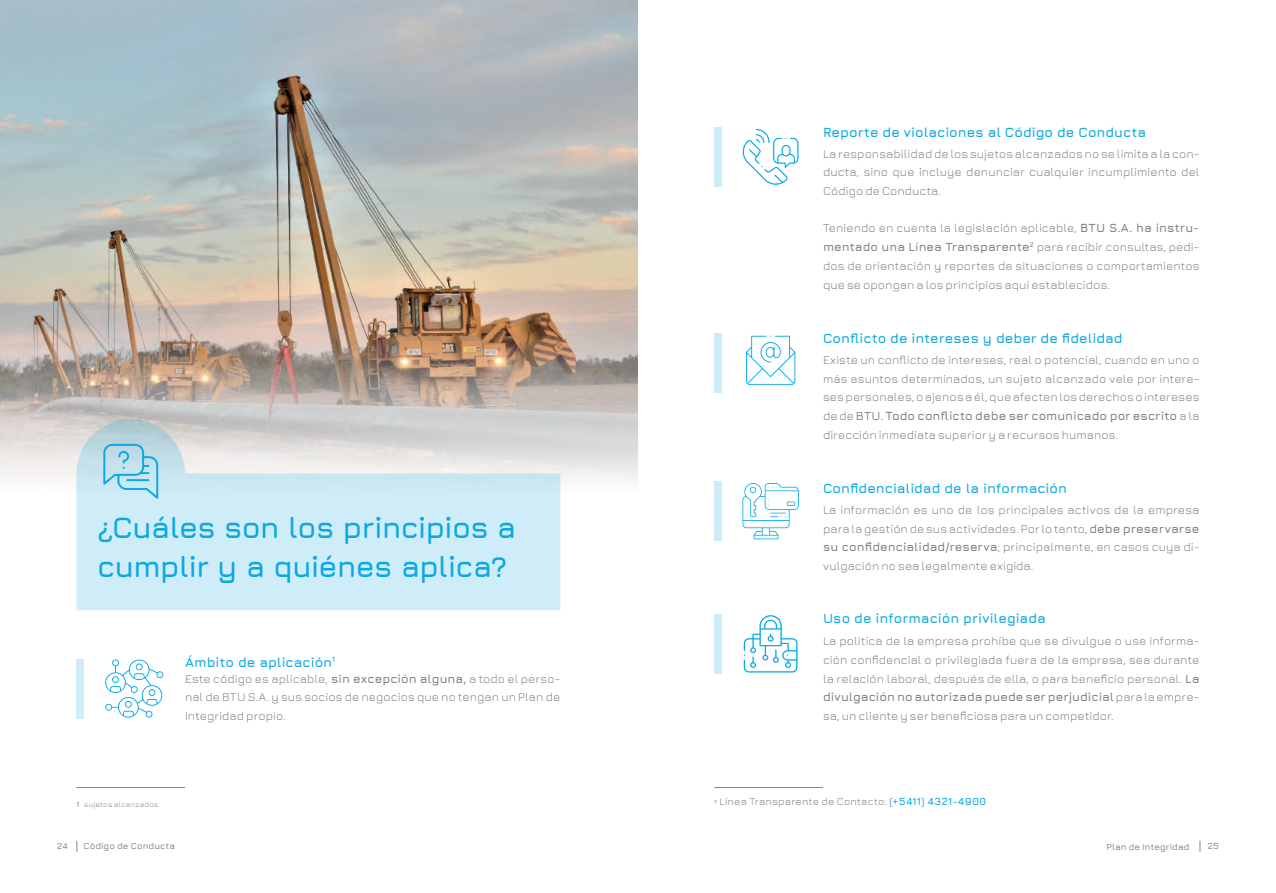
<style>
.page{position:relative;width:1276px;height:893px;background:#fff}
.page>*{position:absolute;margin:0;border:0;box-sizing:border-box;transform-origin:0 0}
.t1{font:700 30px/39px "Jura";letter-spacing:-.03em;color:#0ba8e1}
.t2{font:700 13.5px "Jura";letter-spacing:.005em;color:#0ba8e1}
.t3{font:12px/18.8px "Jura";letter-spacing:.005em;color:#808285;text-align:justify}
.t4{font:10.5px "Jura";letter-spacing:.02em;color:#808285}
.t5{font:600 9px "Jura";letter-spacing:.01em;color:#808285}
.t6{font:7.5px "Jura";letter-spacing:.035em;color:#808285}
.t7{font:700 4.35px "Jura";color:#808285}
.s1{font-weight:700}
.s2{font-weight:600}
.s3{font-weight:700;color:#0ba8e1}
</style>
<div class="page">
<img style="left:0;top:0;width:638px;height:286px">
<svg style="left:0;top:286px;width:638px;height:28px;background:#c6b09c"></svg>
<svg style="left:0;top:314px;width:638px;height:297px"></svg>
<img style="left:0;top:337px;width:638px;height:182px">
<hr style="left:76px;top:787px;width:109px;height:1px;background:#808285">
<svg style="left:76px;top:419px;width:484px;height:191px;background:#d1e7f0"></svg>
<svg style="left:103px;top:444px;width:55px;height:55px;background:#a4d8eb"></svg>
<hr style="left:126px;top:479px;width:23px;height:2px;background:#0ba8e1">
<svg style="left:104px;top:659px;width:60px;height:59px"></svg>
<div style="left:76px;top:659px;width:7px;height:59px;background:#cfedf9"></div>
<hr style="left:714px;top:787px;width:109px;height:1px;background:#808285">
<div style="left:714px;top:127px;width:7px;height:60px;background:#cfedf9"></div>
<div style="left:714px;top:333px;width:7px;height:59px;background:#cfedf9"></div>
<div style="left:714px;top:481px;width:7px;height:60px;background:#cfedf9"></div>
<div style="left:714px;top:615px;width:7px;height:59px;background:#cfedf9"></div>
<svg style="left:742px;top:128px;width:57px;height:58px"></svg>
<svg style="left:745px;top:335px;width:51px;height:51px"></svg>
<svg style="left:742px;top:482px;width:57px;height:58px"></svg>
<svg style="left:743px;top:614px;width:55px;height:59px"></svg>
<p class="t2" style="left:823px;top:123px;width:325px">Reporte de violaciones al Código de Conducta</p>
<p class="t3" style="left:823px;top:143px;width:378px">La responsabilidad de los sujetos alcanzados no se limita a la con&shy;ducta, sino que incluye denunciar cualquier incumplimiento del Código de Conducta.</p>
<p class="t3" style="left:823px;top:218px;width:378px">Teniendo en cuenta la legislación aplicable, <span class="s1">BTU S.A. ha instru&shy;mentado una Línea Transparente</span><sup>2</sup> para recibir consultas, pedi&shy;dos de orientación y reportes de situaciones o comportamientos que se opongan a los principios aquí establecidos.</p>
<p class="t2" style="left:823px;top:328px;width:301px">Conflicto de intereses y deber de fidelidad</p>
<p class="t3" style="left:823px;top:349px;width:378px">Existe un conflicto de intereses, real o potencial, cuando en uno o más asuntos determinados, un sujeto alcanzado vele por intere&shy;ses personales, o ajenos a él, que afecten los derechos o intereses de de <span class="s2">BTU.</span> <span class="s1">Todo conflicto debe ser comunicado por escrito</span> a la dirección inmediata superior y a recursos humanos.</p>
<h1 class="t1" style="left:97px;top:506px;width:421px">¿Cuáles son los principios a cumplir y a quiénes aplica?</h1>
<p class="t2" style="left:185px;top:652px;width:152px">Ámbito de aplicación<sup>1</sup></p>
<p class="t3" style="left:185px;top:668px;width:377px">Este código es aplicable, <span class="s1">sin excepción alguna,</span> a todo el perso&shy;nal de BTU S.A. y sus socios de negocios que no tengan un Plan de Integridad propio.</p>
<p class="t2" style="left:823px;top:479px;width:245px">Confidencialidad de la información</p>
<p class="t3" style="left:823px;top:499px;width:378px">La información es uno de los principales activos de la empresa para la gestión de sus actividades. Por lo tanto, <span class="s1">debe preservarse su confidencialidad/reserva</span>; principalmente, en casos cuya di&shy;vulgación no sea legalmente exigida.</p>
<p class="t2" style="left:823px;top:609px;width:224px">Uso de información privilegiada</p>
<p class="t3" style="left:823px;top:630px;width:378px">La política de la empresa prohíbe que se divulgue o use informa&shy;ción confidencial o privilegiada fuera de la empresa, sea durante la relación laboral, después de ella, o para beneficio personal. <span class="s1">La divulgación no autorizada puede ser perjudicial</span> para la empre&shy;sa, un cliente y ser beneficiosa para un competidor.</p>
<p class="t7" style="left:714px;top:798px;width:4px">2</p>
<p class="t4" style="left:719px;top:794px;width:269px">Línea Transparente de Contacto: <span class="s3">(+5411) 4321-4900</span></p>
<p class="t6" style="left:77px;top:799px;width:83px"><span class="s1">1</span> sujetos alcanzados</p>
<p class="t5" style="left:83px;top:839px;width:93px">Código de Conducta</p>
<p class="t5" style="left:57px;top:839px;width:12px">24</p>
<p class="t5" style="left:85px;top:839px;width:84px">Plan de Integridad</p>
<p class="t5" style="left:1106px;top:840px;width:84px">Plan de Integridad</p>
<p class="t5" style="left:1207px;top:839px;width:13px">25</p>
</div>
